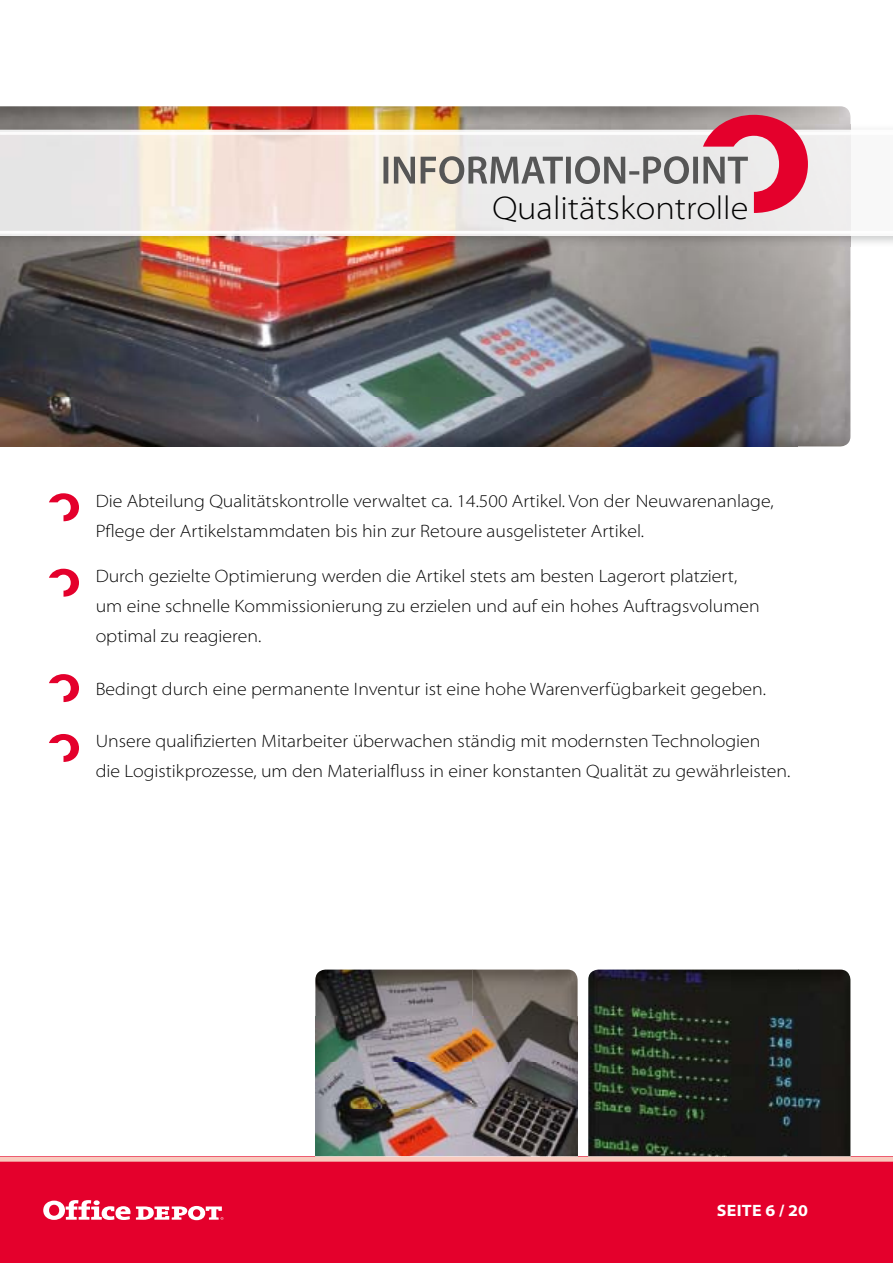
<style>
.page{position:relative;width:893px;height:1263px;background:#fff}
.page>*{position:absolute;margin:0;border:0;box-sizing:border-box;transform-origin:0 0}
.t1{font:300 semi-expanded 33px "Myriad Pro";color:#000}
.t2{font:300 semi-expanded 18px/30px "Myriad Pro";color:#000}
.t3{font:700 semi-expanded 16.5px "Myriad Pro";letter-spacing:.02em;color:#fff}
</style>
<div class="page">
<img style="left:588px;top:969px;width:262px;height:187px">
<img style="left:315px;top:969px;width:263px;height:187px">
<div style="left:0;top:1157px;width:893px;height:106px;background:#e4002c"></div>
<svg style="left:43px;top:1200px;width:180px;height:20px"></svg>
<svg style="left:0;top:1156px;width:893px;height:6px;background:#f3b7b1"></svg>
<img style="left:0;top:106px;width:850px;height:24px">
<img style="left:0;top:236px;width:850px;height:210px">
<img style="left:850px;top:125px;width:43px;height:122px">
<svg style="left:383px;top:115px;width:425px;height:98px;background:#d5bbba"></svg>
<svg style="left:49px;top:493px;width:30px;height:28px"></svg>
<svg style="left:49px;top:569px;width:30px;height:28px"></svg>
<svg style="left:49px;top:674px;width:30px;height:28px"></svg>
<svg style="left:49px;top:734px;width:30px;height:28px"></svg>
<h1 class="t1" style="left:492px;top:190px;width:257px">Qualitätskontrolle</h1>
<p class="t2" style="left:96px;top:486px;width:679px">Die Abteilung Qualitätskontrolle verwaltet ca. 14.500 Artikel. Von der Neuwarenanlage,<br>Pflege der Artikelstammdaten bis hin zur Retoure ausgelisteter Artikel.</p>
<p class="t2" style="left:96px;top:561px;width:666px">Durch gezielte Optimierung werden die Artikel stets am besten Lagerort platziert, um eine schnelle Kommissionierung zu erzielen und auf ein hohes Auftragsvolumen optimal zu reagieren.</p>
<p class="t2" style="left:96px;top:674px;width:672px">Bedingt durch eine permanente Inventur ist eine hohe Warenverfügbarkeit gegeben.</p>
<p class="t2" style="left:96px;top:727px;width:696px">Unsere qualifizierten Mitarbeiter überwachen ständig mit modernsten Technologien<br>die Logistikprozesse, um den Materialfluss in einer konstanten Qualität zu gewährleisten.</p>
<p class="t3" style="left:717px;top:1201px;width:93px">SEITE 6 / 20</p>
</div>
